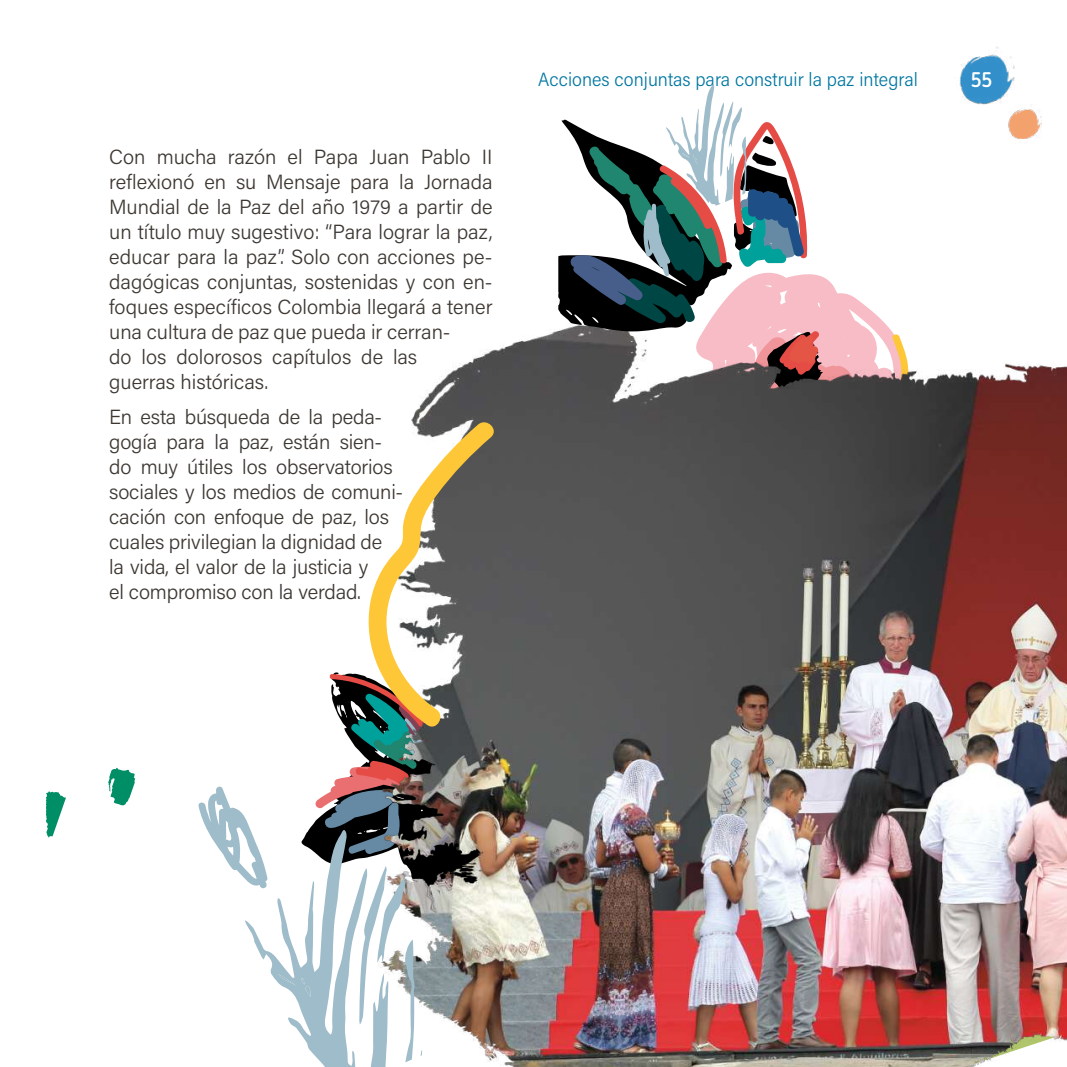
<style>
.page{position:relative;width:1067px;height:1067px;background:#fff}
.page>*{position:absolute;margin:0;border:0;box-sizing:border-box;transform-origin:0 0}
.t1{font:500 21px "Blogger Sans";color:#fff}
.t2{font:20.47px/25px "Acumin Variable Concept";letter-spacing:.005em;color:#3d3732}
.t3{font:19.25px "Acumin Variable Concept";letter-spacing:-.02em;color:#0077a0}
</style>
<div class="page">
<img style="left:959px;top:47px;width:56px;height:58px">
<img style="left:1003px;top:100px;width:39px;height:39px">
<img style="left:908px;top:363px;width:159px;height:704px">
<img style="left:198px;top:84px;width:710px;height:983px">
<svg style="left:108px;top:767px;width:27px;height:38px"></svg>
<svg style="left:46px;top:791px;width:20px;height:46px"></svg>
<p class="t2" style="left:109px;top:143px;width:385px">Con mucha razón el Papa Juan Pablo II reflexionó en su Mensaje para la Jornada Mundial de la Paz del año 1979 a partir de un título muy sugestivo: “Para lograr la paz, educar para la paz”. Solo con acciones pe&shy;dagógicas conjuntas, sostenidas y con en&shy;foques específicos Colombia llegará a tener una cultura de paz que pueda ir cerran-<br>do los dolorosos capítulos de las<br>guerras históricas.</p>
<p class="t2" style="left:109px;top:404px;width:295px">En esta búsqueda de la peda&shy;gogía para la paz, están sien&shy;do muy útiles los observatorios sociales y los medios de comuni&shy;cación con enfoque de paz, los cuales privilegian la dignidad de<br>la vida, el valor de la justicia y<br>el compromiso con la verdad.</p>
<p class="t3" style="left:538px;top:66px;width:381px">Acciones conjuntas para construir la paz integral</p>
<p class="t1" style="left:970px;top:67px;width:23px">55</p>
</div>
